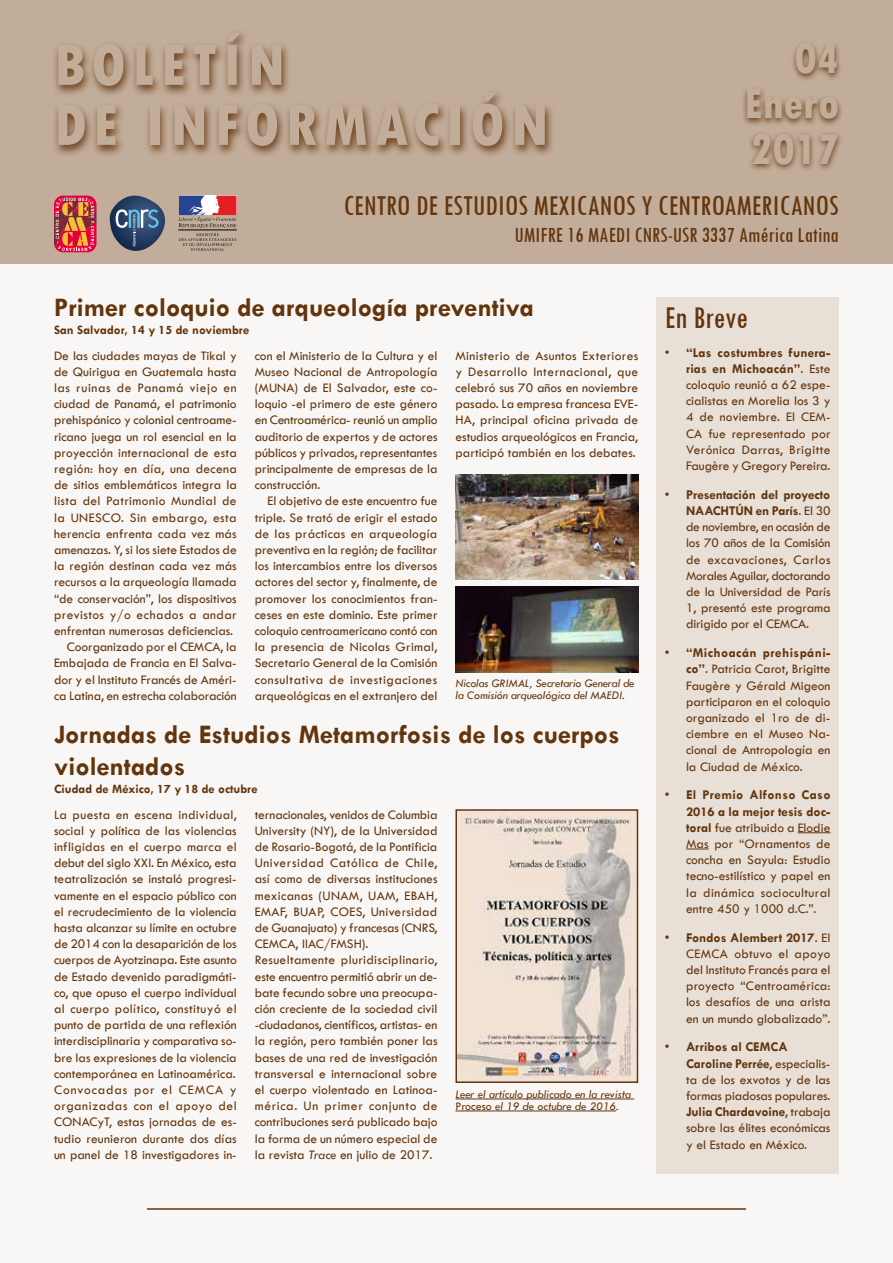
<style>
.page{position:relative;width:893px;height:1263px;background:#f9f7f5}
.page>*{position:absolute;margin:0;border:0;box-sizing:border-box;transform-origin:0 0}
.t1{font:800 condensed 61.5px/60px "Tw Cen";letter-spacing:.1em;color:#c2ad9a}
.t2{font:800 condensed 45px/45px "Tw Cen";color:#c2ad9a;text-align:justify}
.t3{font:condensed 33px "Tw Cen";letter-spacing:-.025em;color:#63350d}
.t4{font:condensed 30px "Tw Cen";color:#63350d}
.t5{font:700 27px/32.4px "Tw Cen";color:#63350d}
.t6{font:condensed 22.5px "Tw Cen";color:#63350d}
.t7{font:13.5px/16.2px "Tw Cen";color:#63350d;text-align:justify}
.t8{font:700 12.9px "Tw Cen";color:#63350d}
.t9{font:italic 12px/12px "Tw Cen";letter-spacing:-.01em;color:#63350d}
.s1{font-style:italic}
.s2{font-style:normal}
.s3{font-weight:700}
</style>
<div class="page">
<div style="left:656px;top:298px;width:183px;height:876px;background:#e8dfd7"></div>
<div style="left:0;top:0;width:893px;height:264px;background:#c2ad9a"></div>
<hr style="left:147px;top:1208px;width:599px;height:2px;background:#63350d">
<div style="left:52px;top:29px;width:503px;height:129px;background:#63350d;opacity:.9"></div>
<div style="left:742px;top:41px;width:102px;height:132px;background:#63350d;opacity:.9"></div>
<svg style="left:54px;top:196px;width:43px;height:56px;background:#cb524b"></svg>
<svg style="left:110px;top:196px;width:55px;height:55px"></svg>
<svg style="left:178px;top:196px;width:59px;height:55px"></svg>
<hr style="left:178px;top:230px;width:59px;height:1px;background:#000">
<hr style="left:798px;top:832px;width:32px;height:1px;background:#63350d">
<svg style="left:686px;top:848px;width:23px;height:1px"></svg>
<img style="left:455px;top:587px;width:183px;height:85px">
<img style="left:455px;top:474px;width:183px;height:106px">
<img style="left:458px;top:812px;width:177px;height:268px">
<div style="left:455px;top:809px;width:183px;height:274px;border:2px solid #63350d"></div>
<hr style="left:455px;top:1098px;width:179px;height:1px;background:#63350d">
<hr style="left:455px;top:1110px;width:161px;height:1px;background:#63350d">
<h1 class="t1" style="left:54px;top:35px;width:497px">BOLETÍN<br>DE INFORMACIÓN</h1>
<h2 class="t2" style="left:744px;top:36px;width:96px;text-indent:51px">04<br>Enero 2017</h2>
<h3 class="t4" style="left:343px;top:188px;width:497px">CENTRO DE ESTUDIOS MEXICANOS Y CENTROAMERICANOS</h3>
<h3 class="t6" style="left:514px;top:222px;width:326px">UMIFRE 16 MAEDI CNRS-USR 3337 América Latina</h3>
<h3 class="t5" style="left:54px;top:291px;width:482px">Primer coloquio de arqueología preventiva</h3>
<p class="t8" style="left:54px;top:322px;width:197px">San Salvador, 14 y 15 de noviembre</p>
<p class="t7" style="left:54px;top:347px;width:184px;text-align:right">De las ciudades mayas de Tikal y de Quirigua en Guatemala hasta las ruinas de Panamá viejo en ciudad de Panamá, el patrimonio prehispánico y colonial centroame&shy;ricano juega un rol esencial en la proyección internacional de esta región: hoy en día, una decena de sitios emblemáticos integra la lista del Patrimonio Mundial de la UNESCO. Sin embargo, esta herencia enfrenta cada vez más amenazas. Y, si los siete Estados de la región destinan cada vez más recursos a la arqueología llamada “de conservación”, los dispositivos previstos y/o echados a andar enfrentan numerosas deficiencias.<br>Coorganizado por el CEMCA, la<br>Embajada de Francia en El Salva&shy;dor y el Instituto Francés de Améri&shy;ca Latina, en estrecha colaboración</p>
<p class="t7" style="left:255px;top:347px;width:184px">con el Ministerio de la Cultura y el Museo Nacional de Antropología (MUNA) de El Salvador, este co&shy;loquio -el primero de este género en Centroamérica- reunió un amplio auditorio de expertos y de actores públicos y privados, representantes principalmente de empresas de la construcción.</p>
<p class="t7" style="left:255px;top:493px;width:184px;text-indent:13px">El objetivo de este encuentro fue triple. Se trató de erigir el estado de las prácticas en arqueología preventiva en la región; de facilitar los intercambios entre los diversos actores del sector y, finalmente, de promover los conocimientos fran&shy;ceses en este dominio. Este primer coloquio centroamericano contó con la presencia de Nicolas Grimal, Secretario General de la Comisión consultativa de investigaciones arqueológicas en el extranjero del</p>
<p class="t7" style="left:455px;top:347px;width:184px">Ministerio de Asuntos Exteriores y Desarrollo Internacional, que celebró sus 70 años en noviembre pasado. La empresa francesa EVE-HA, principal oficina privada de estudios arqueológicos en Francia, participó también en los debates.</p>
<p class="t9" style="left:455px;top:677px;width:181px">Nicolas GRIMAL, Secretario General de la Comisión arqueológica del MAEDI.</p>
<h3 class="t5" style="left:54px;top:717px;width:567px">Jornadas de Estudios Metamorfosis de los cuerpos violentados</h3>
<p class="t8" style="left:54px;top:781px;width:205px">Ciudad de México, 17 y 18 de octubre</p>
<p class="t7" style="left:54px;top:806px;width:184px">La puesta en escena individual, social y política de las violencias infligidas en el cuerpo marca el debut del siglo XXI. En México, esta teatralización se instaló progresi&shy;vamente en el espacio público con el recrudecimiento de la violencia hasta alcanzar su límite en octubre de 2014 con la desaparición de los cuerpos de Ayotzinapa. Este asunto de Estado devenido paradigmáti&shy;co, que opuso el cuerpo individual al cuerpo político, constituyó el punto de partida de una reflexión interdisciplinaria y comparativa so&shy;bre las expresiones de la violencia contemporánea en Latinoamérica.<br>Convocadas por el CEMCA y organizadas con el apoyo del CONACyT, estas jornadas de es&shy;tudio reunieron durante dos días un panel de 18 investigadores in-</p>
<p class="t7" style="left:255px;top:806px;width:184px;text-align:left">ternacionales, venidos de Columbia University (NY), de la Universidad de Rosario-Bogotá, de la Pontificia Universidad Católica de Chile, así como de diversas instituciones mexicanas (UNAM, UAM, EBAH, EMAF, BUAP, COES, Universidad de Guanajuato) y francesas (CNRS, CEMCA, IIAC/FMSH).<br>Resueltamente pluridisciplinario, este encuentro permitió abrir un de&shy;bate fecundo sobre una preocupa&shy;ción creciente de la sociedad civil -ciudadanos, científicos, artistas- en la región, pero también poner las bases de una red de investigación transversal e internacional sobre el cuerpo violentado en Latinoa&shy;mérica. Un primer conjunto de contribuciones será publicado bajo la forma de un número especial de la revista <span class="s1">Trace</span> en julio de 2017.</p>
<p class="t9" style="left:455px;top:1088px;width:177px">Leer el artículo publicado en la revista<br><span class="s2">Proceso</span> el 19 de octubre de 2016.</p>
<h3 class="t3" style="left:665px;top:297px;width:85px">En Breve</h3>
<p class="t7" style="left:686px;top:344px;width:146px;text-indent:-21px">• <span class="s3">“Las costumbres funera&shy;rias en Michoacán”</span>. Este coloquio reunió a 62 espe&shy;cialistas en Morelia los 3 y 4 de noviembre. El CEM-CA fue representado por Verónica Darras, Brigitte Faugère y Gregory Pereira.</p>
<p class="t7" style="left:686px;top:486px;width:146px;text-indent:-21px">• <span class="s3">Presentación del proyecto NAACHTÚN en París</span>. El 30 de noviembre, en ocasión de los 70 años de la Comisión de excavaciones, Carlos Morales Aguilar, doctorando de la Universidad de París 1, presentó este programa dirigido por el CEMCA.</p>
<p class="t7" style="left:686px;top:645px;width:146px;text-indent:-21px">• <span class="s3">“Michoacán prehispáni&shy;co”</span>. Patricia Carot, Brigitte Faugère y Gérald Migeon participaron en el coloquio organizado el 1ro de di&shy;ciembre en el Museo Na&shy;cional de Antropología en la Ciudad de México.</p>
<p class="t7" style="left:686px;top:787px;width:146px;text-indent:-21px">• <span class="s3">El Premio Alfonso Caso 2016 a la mejor tesis doc&shy;toral</span> fue atribuido a Elodie Mas por “Ornamentos de concha en Sayula: Estudio tecno-estilístico y papel en la dinámica sociocultural entre 450 y 1000 d.C.”.</p>
<p class="t7" style="left:686px;top:929px;width:146px;text-indent:-21px">• <span class="s3">Fondos Alembert 2017</span>. El CEMCA obtuvo el apoyo del Instituto Francés para el proyecto “Centroamérica: los desafíos de una arista en un mundo globalizado”.</p>
<p class="t7" style="left:686px;top:1039px;width:146px;text-align:left;text-indent:-21px">• <span class="s3">Arribos al CEMCA<br>Caroline Perrée</span>, especialis&shy;ta de los exvotos y de las formas piadosas populares.<br><span class="s3">Julia Chardavoine</span>, trabaja sobre las élites económicas y el Estado en México.</p>
</div>
